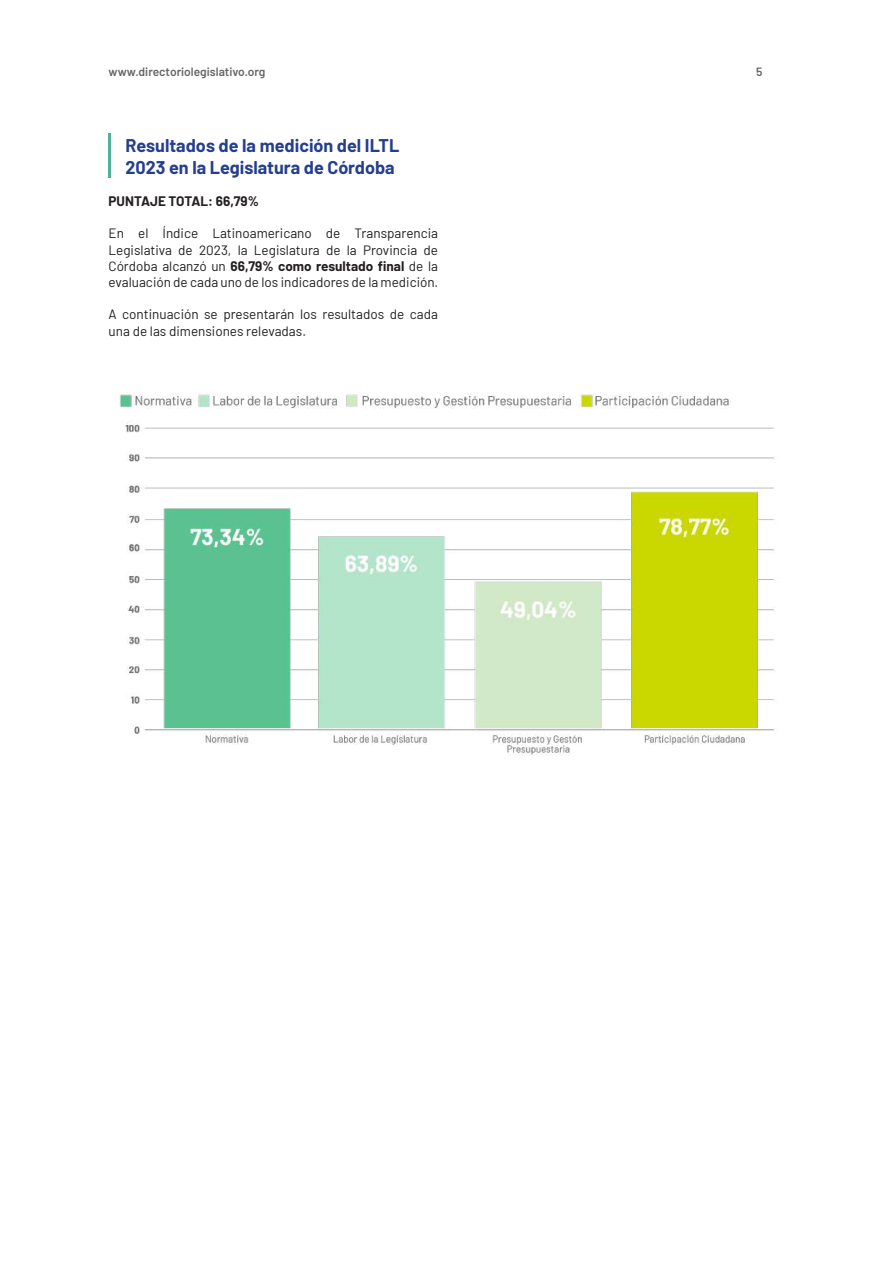
<style>
.page{position:relative;width:893px;height:1263px;background:#fff}
.page>*{position:absolute;margin:0;border:0;box-sizing:border-box;transform-origin:0 0}
.t1{font:700 18px/21.6px "Barlow";color:#253f8e}
.t2{font:13.5px/16.2px "Barlow";color:#231f20;text-align:justify}
.t3{font:700 13.5px "Barlow";color:#231f20}
.t4{font:600 12px "Barlow";color:#666}
.s1{font-weight:700}
</style>
<div class="page">
<hr style="left:109px;top:134px;width:2px;height:44px;background:#4fb097">
<img style="left:119px;top:392px;width:657px;height:364px">
<p class="t4" style="left:109px;top:63px;width:158px">www.directoriolegislativo.org</p>
<p class="t4" style="left:756px;top:63px;width:8px">5</p>
<h1 class="t1" style="left:126px;top:133px;width:275px">Resultados de la medición del ILTL<br>2023 en la Legislatura de Córdoba</h1>
<p class="t3" style="left:109px;top:191px;width:152px">PUNTAJE TOTAL: 66,79%</p>
<p class="t2" style="left:109px;top:224px;width:331px">En el Índice Latinoamericano de Transparencia Legislativa de 2023, la Legislatura de la Provincia de Córdoba alcanzó un <span class="s1">66,79% como resultado final</span> de la evaluación de cada uno de los indicadores de la medición.</p>
<p class="t2" style="left:109px;top:305px;width:331px">A continuación se presentarán los resultados de cada una de las dimensiones relevadas.</p>
</div>
